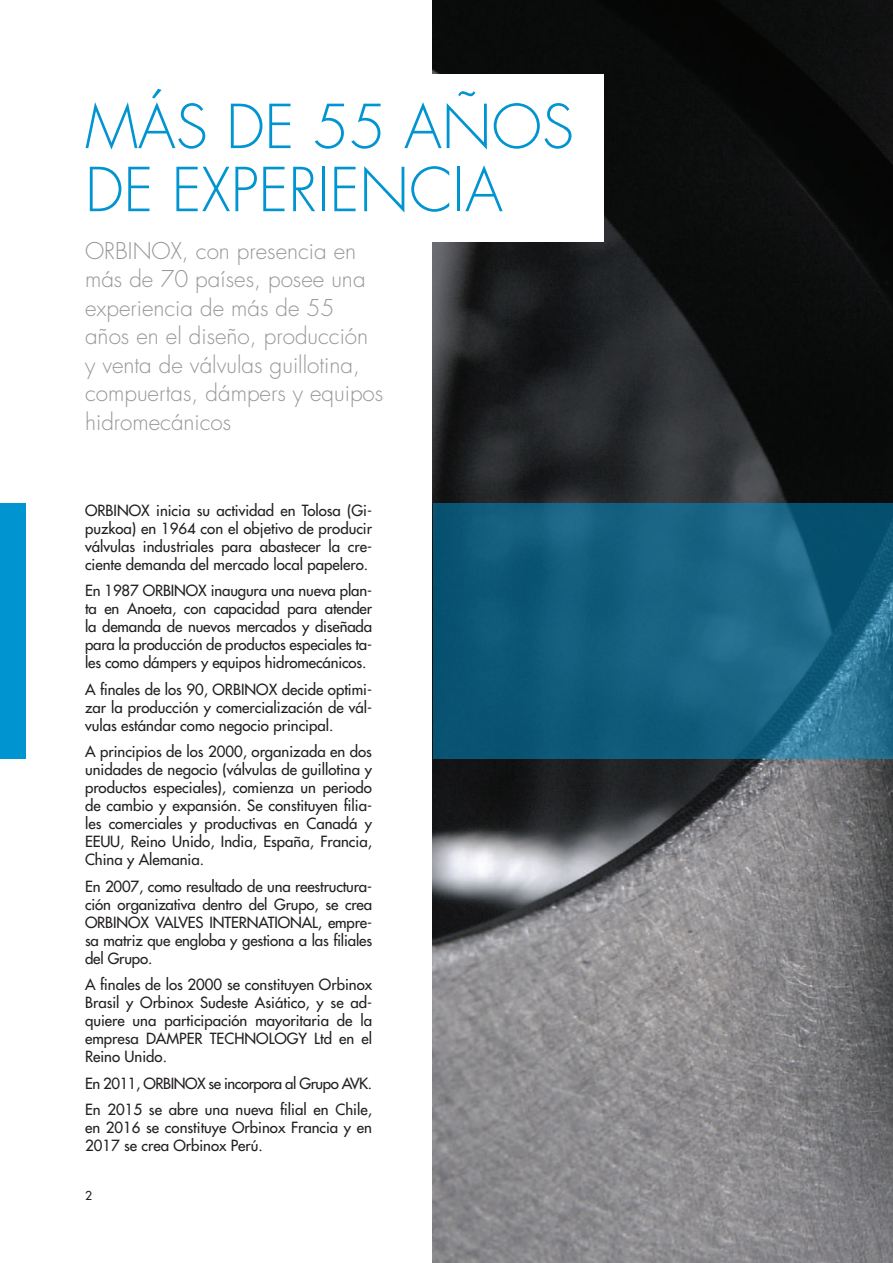
<style>
.page{position:relative;width:893px;height:1263px;background:#fff}
.page>*{position:absolute;margin:0;border:0;box-sizing:border-box;transform-origin:0 0}
.t1{font:300 58.95px/63.2px "Futura";color:#0094d1}
.t2{font:300 22.5px/28.5px "Futura";color:#95979a}
.t3{font:15px/18px "Futura";color:#231f20;text-align:justify}
.t4{font:15px/26.5px "Futura";letter-spacing:-.03em;color:#231f20}
.t5{font:12px "Futura";color:#231f20}
</style>
<div class="page">
<img style="left:433px;top:0;width:460px;height:1263px">
<div style="left:412px;top:74px;width:192px;height:167px;background:#fff"></div>
<div style="left:0;top:504px;width:26px;height:255px;background:#0094d1"></div>
<svg style="left:433px;top:504px;width:460px;height:255px;background:#155f7f"></svg>
<h1 class="t1" style="left:85px;top:96px;width:490px">MÁS DE 55 AÑOS<br>DE EXPERIENCIA</h1>
<h2 class="t2" style="left:85px;top:236px;width:300px">ORBINOX, con presencia en más de 70 países, posee una experiencia de más de 55 años en el diseño, producción y venta de válvulas guillotina, compuertas, dámpers y equipos hidromecánicos</h2>
<p class="t3" style="left:85px;top:501px;width:289px">ORBINOX inicia su actividad en Tolosa (Gi&shy;puzkoa) en 1964 con el objetivo de producir válvulas industriales para abastecer la cre&shy;ciente demanda del mercado local papelero.</p>
<p class="t3" style="left:85px;top:582px;width:289px">En 1987 ORBINOX inaugura una nueva plan&shy;ta en Anoeta, con capacidad para atender la demanda de nuevos mercados y diseñada para la producción de productos especiales ta&shy;les como dámpers y equipos hidromecánicos.</p>
<p class="t3" style="left:85px;top:680px;width:289px">A finales de los 90, ORBINOX decide optimi&shy;zar la producción y comercialización de vál&shy;vulas estándar como negocio principal.</p>
<p class="t3" style="left:85px;top:743px;width:289px">A principios de los 2000, organizada en dos unidades de negocio (válvulas de guillotina y productos especiales), comienza un periodo de cambio y expansión. Se constituyen filia&shy;les comerciales y productivas en Canadá y EEUU, Reino Unido, India, España, Francia, China y Alemania.</p>
<p class="t3" style="left:85px;top:877px;width:289px">En 2007, como resultado de una reestructura&shy;ción organizativa dentro del Grupo, se crea ORBINOX VALVES INTERNATIONAL, empre&shy;sa matriz que engloba y gestiona a las filiales del Grupo.</p>
<p class="t3" style="left:85px;top:976px;width:289px">A finales de los 2000 se constituyen Orbinox Brasil y Orbinox Sudeste Asiático, y se ad&shy;quiere una participación mayoritaria de la empresa DAMPER TECHNOLOGY Ltd en el Reino Unido.</p>
<p class="t4" style="left:85px;top:1070px;width:289px">En 2011, ORBINOX se incorpora al Grupo AVK.<br>En 2015 se abre una nueva filial en Chile,</p>
<p class="t3" style="left:85px;top:1119px;width:289px">en 2016 se constituye Orbinox Francia y en<br>2017 se crea Orbinox Perú.</p>
<p class="t5" style="left:85px;top:1188px;width:8px">2</p>
</div>
